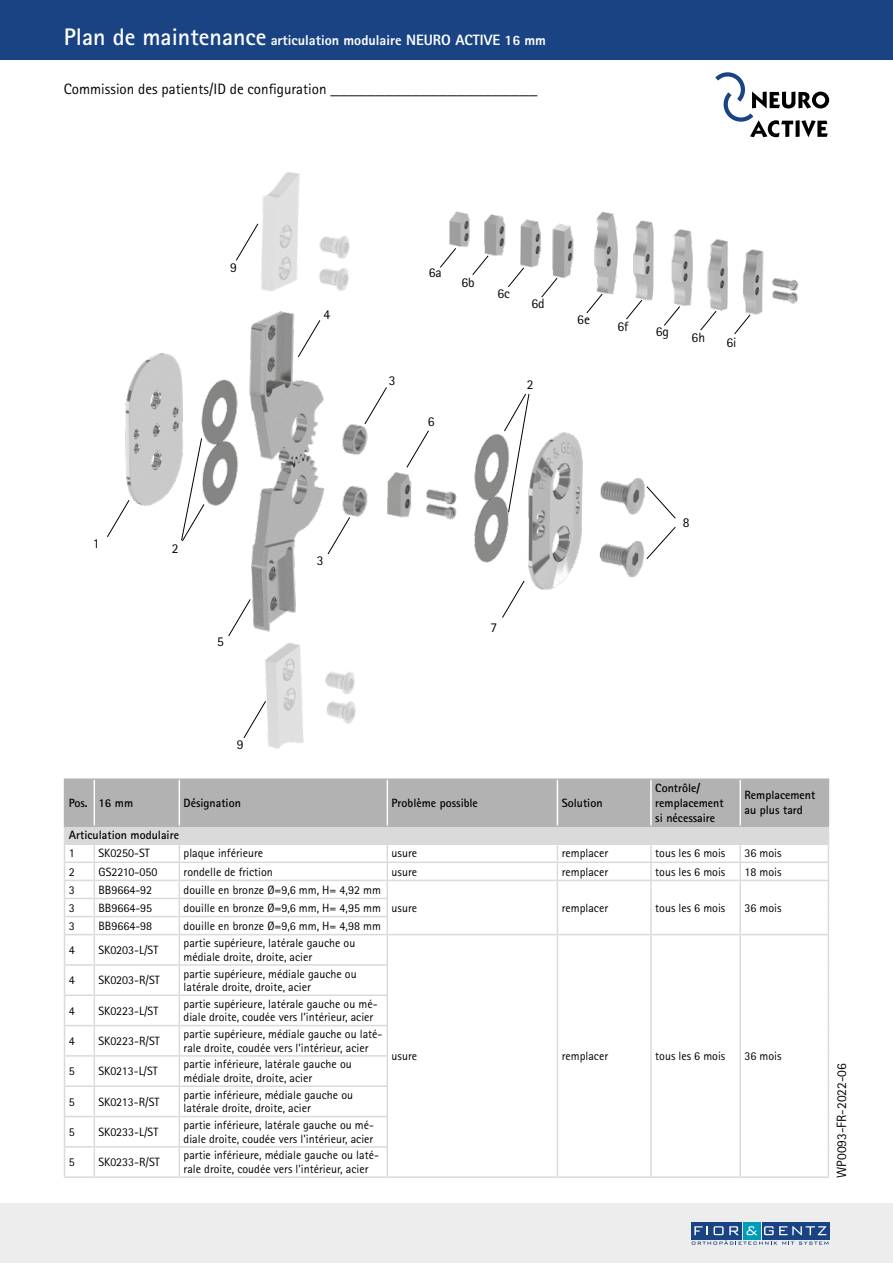
<style>
.page{position:relative;width:893px;height:1263px;background:#fff}
.page>*{position:absolute;margin:0;border:0;box-sizing:border-box;transform-origin:0 0}
.t1{font:15px "Rotis Sans Serif Pro";color:#000}
.t2{font:800 14.25px "Rotis Sans Serif Pro";color:#fff}
.t3{font:13.5px "Rotis Sans Serif Pro";color:#000}
.t4{font:12px/13.5px "Rotis Sans Serif Pro";color:#000}
.t5{font:700 12px/15px "Rotis Sans Serif Pro";color:#000}
.s1{font-weight:700;font-size:24px}
.s2{font-size:15px}
.s3{font-family:"Minion Pro";font-size:18px}
</style>
<div class="page">
<hr style="left:64px;top:778px;width:30px;height:2px;background:#b3b2b2">
<hr style="left:94px;top:778px;width:85px;height:2px;background:#b3b2b2">
<hr style="left:179px;top:778px;width:208px;height:2px;background:#b3b2b2">
<hr style="left:387px;top:778px;width:170px;height:2px;background:#b3b2b2">
<hr style="left:557px;top:778px;width:94px;height:2px;background:#b3b2b2">
<hr style="left:651px;top:778px;width:89px;height:2px;background:#b3b2b2">
<hr style="left:740px;top:778px;width:89px;height:2px;background:#b3b2b2">
<svg style="left:64px;top:780px;width:765px;height:396px"></svg>
<hr style="left:64px;top:1176px;width:30px;height:2px;background:#dadada">
<hr style="left:94px;top:1176px;width:85px;height:2px;background:#dadada">
<hr style="left:179px;top:1176px;width:208px;height:2px;background:#dadada">
<hr style="left:387px;top:1176px;width:170px;height:2px;background:#dadada">
<hr style="left:557px;top:1176px;width:94px;height:2px;background:#dadada">
<hr style="left:651px;top:1176px;width:89px;height:2px;background:#dadada">
<hr style="left:740px;top:1176px;width:89px;height:2px;background:#dadada">
<div style="left:0;top:0;width:893px;height:60px;background:#194383"></div>
<div style="left:0;top:1203px;width:893px;height:60px;background:#ededed"></div>
<div style="left:743px;top:1222px;width:17px;height:17px;background:#009cbc"></div>
<div style="left:762px;top:1222px;width:67px;height:17px;background:#194383"></div>
<div style="left:691px;top:1222px;width:51px;height:17px;background:#194383"></div>
<svg style="left:692px;top:1226px;width:136px;height:18px"></svg>
<svg style="left:715px;top:73px;width:114px;height:64px"></svg>
<img style="left:125px;top:311px;width:520px;height:321px">
<svg style="left:261px;top:172px;width:89px;height:119px"></svg>
<svg style="left:265px;top:642px;width:91px;height:107px"></svg>
<svg style="left:406px;top:430px;width:24px;height:38px"></svg>
<svg style="left:364px;top:386px;width:24px;height:39px"></svg>
<svg style="left:297px;top:319px;width:24px;height:39px"></svg>
<svg style="left:327px;top:516px;width:24px;height:39px"></svg>
<svg style="left:228px;top:598px;width:23px;height:39px"></svg>
<svg style="left:501px;top:580px;width:24px;height:38px"></svg>
<svg style="left:107px;top:499px;width:23px;height:39px"></svg>
<svg style="left:181px;top:437px;width:24px;height:105px"></svg>
<svg style="left:646px;top:486px;width:30px;height:33px"></svg>
<svg style="left:646px;top:527px;width:30px;height:32px"></svg>
<svg style="left:503px;top:393px;width:27px;height:120px"></svg>
<svg style="left:243px;top:700px;width:24px;height:39px"></svg>
<svg style="left:236px;top:223px;width:23px;height:38px"></svg>
<img style="left:449px;top:211px;width:125px;height:68px">
<img style="left:583px;top:211px;width:216px;height:112px">
<svg style="left:440px;top:247px;width:17px;height:21px"></svg>
<svg style="left:472px;top:255px;width:17px;height:21px"></svg>
<svg style="left:507px;top:267px;width:18px;height:20px"></svg>
<svg style="left:541px;top:277px;width:17px;height:21px"></svg>
<svg style="left:586px;top:293px;width:17px;height:21px"></svg>
<svg style="left:625px;top:299px;width:18px;height:21px"></svg>
<svg style="left:663px;top:305px;width:18px;height:21px"></svg>
<svg style="left:699px;top:310px;width:18px;height:21px"></svg>
<svg style="left:734px;top:314px;width:17px;height:20px"></svg>
<p class="t2" style="left:64px;top:31px;width:484px"><span class="s1">Plan de maintenance</span> articulation modulaire <span class="s2">NEURO ACTIVE</span> 16 mm</p>
<p class="t1" style="left:64px;top:80px;width:475px">Commission des patients/ID de configuration <span class="s3">_______________________</span></p>
<p class="t3" style="left:230px;top:259px;width:8px">9</p>
<p class="t3" style="left:93px;top:535px;width:8px">1</p>
<p class="t3" style="left:172px;top:540px;width:8px">2</p>
<p class="t3" style="left:217px;top:633px;width:8px">5</p>
<p class="t3" style="left:323px;top:306px;width:8px">4</p>
<p class="t3" style="left:317px;top:552px;width:8px">3</p>
<p class="t3" style="left:389px;top:372px;width:8px">3</p>
<p class="t3" style="left:429px;top:264px;width:15px">6a</p>
<p class="t3" style="left:461px;top:275px;width:15px">6b</p>
<p class="t3" style="left:497px;top:285px;width:14px">6c</p>
<p class="t3" style="left:531px;top:295px;width:15px">6d</p>
<p class="t3" style="left:428px;top:413px;width:8px">6</p>
<p class="t3" style="left:527px;top:377px;width:8px">2</p>
<p class="t3" style="left:577px;top:312px;width:14px">6e</p>
<p class="t3" style="left:617px;top:318px;width:13px">6f</p>
<p class="t3" style="left:656px;top:324px;width:15px">6g</p>
<p class="t3" style="left:692px;top:330px;width:15px">6h</p>
<p class="t3" style="left:726px;top:334px;width:12px">6i</p>
<p class="t3" style="left:683px;top:514px;width:8px">8</p>
<p class="t3" style="left:490px;top:619px;width:8px">7</p>
<p class="t3" style="left:237px;top:736px;width:8px">9</p>
<p class="t5" style="left:69px;top:795px;width:66px">Pos. 16 mm</p>
<p class="t5" style="left:184px;top:795px;width:59px">Désignation</p>
<p class="t5" style="left:392px;top:795px;width:88px">Problème possible</p>
<p class="t5" style="left:562px;top:795px;width:42px">Solution</p>
<p class="t5" style="left:655px;top:780px;width:70px">Contrôle/ remplacement si nécessaire</p>
<p class="t5" style="left:744px;top:788px;width:72px">Remplacement au plus tard</p>
<p class="t5" style="left:69px;top:828px;width:112px">Articulation modulaire</p>
<p class="t4" style="left:69px;top:847px;width:7px">1</p>
<p class="t4" style="left:99px;top:847px;width:53px">SK0250-ST</p>
<p class="t4" style="left:184px;top:847px;width:81px">plaque inférieure</p>
<p class="t4" style="left:392px;top:847px;width:27px">usure</p>
<p class="t4" style="left:562px;top:847px;width:48px">remplacer</p>
<p class="t4" style="left:655px;top:847px;width:72px">tous les 6 mois</p>
<p class="t4" style="left:744px;top:847px;width:39px">36 mois</p>
<p class="t4" style="left:69px;top:865px;width:7px">2</p>
<p class="t4" style="left:99px;top:865px;width:60px">GS2210-050</p>
<p class="t4" style="left:184px;top:865px;width:91px">rondelle de friction</p>
<p class="t4" style="left:392px;top:865px;width:27px">usure</p>
<p class="t4" style="left:562px;top:865px;width:48px">remplacer</p>
<p class="t4" style="left:655px;top:865px;width:72px">tous les 6 mois</p>
<p class="t4" style="left:744px;top:865px;width:39px">18 mois</p>
<p class="t4" style="left:69px;top:883px;width:7px">3</p>
<p class="t4" style="left:99px;top:883px;width:55px">BB9664-92</p>
<p class="t4" style="left:184px;top:883px;width:199px">douille en bronze Ø=9,6 mm, H= 4,92 mm</p>
<p class="t4" style="left:69px;top:901px;width:7px">3</p>
<p class="t4" style="left:99px;top:901px;width:55px">BB9664-95</p>
<p class="t4" style="left:184px;top:901px;width:235px">douille en bronze Ø=9,6 mm, H= 4,95 mm usure</p>
<p class="t4" style="left:562px;top:901px;width:48px">remplacer</p>
<p class="t4" style="left:655px;top:901px;width:72px">tous les 6 mois</p>
<p class="t4" style="left:744px;top:901px;width:39px">36 mois</p>
<p class="t4" style="left:69px;top:919px;width:7px">3</p>
<p class="t4" style="left:99px;top:919px;width:55px">BB9664-98</p>
<p class="t4" style="left:184px;top:919px;width:199px">douille en bronze Ø=9,6 mm, H= 4,98 mm</p>
<p class="t4" style="left:69px;top:943px;width:7px">4</p>
<p class="t4" style="left:99px;top:943px;width:61px">SK0203-L/ST</p>
<p class="t4" style="left:184px;top:936px;width:173px">partie supérieure, latérale gauche ou médiale droite, droite, acier</p>
<p class="t4" style="left:69px;top:973px;width:7px">4</p>
<p class="t4" style="left:99px;top:973px;width:63px">SK0203-R/ST</p>
<p class="t4" style="left:184px;top:967px;width:175px">partie supérieure, médiale gauche ou latérale droite, droite, acier</p>
<p class="t4" style="left:69px;top:1004px;width:7px">4</p>
<p class="t4" style="left:99px;top:1004px;width:61px">SK0223-L/ST</p>
<p class="t4" style="left:184px;top:997px;width:195px">partie supérieure, latérale gauche ou mé&shy;diale droite, coudée vers l’intérieur, acier</p>
<p class="t4" style="left:69px;top:1034px;width:7px">4</p>
<p class="t4" style="left:99px;top:1034px;width:63px">SK0223-R/ST</p>
<p class="t4" style="left:184px;top:1027px;width:200px">partie supérieure, médiale gauche ou laté&shy;rale droite, coudée vers l’intérieur, acier</p>
<p class="t4" style="left:69px;top:1064px;width:7px">5</p>
<p class="t4" style="left:99px;top:1064px;width:61px">SK0213-L/ST</p>
<p class="t4" style="left:184px;top:1058px;width:170px">partie inférieure, latérale gauche ou médiale droite, droite, acier</p>
<p class="t4" style="left:69px;top:1095px;width:7px">5</p>
<p class="t4" style="left:99px;top:1095px;width:62px">SK0213-R/ST</p>
<p class="t4" style="left:184px;top:1088px;width:171px">partie inférieure, médiale gauche ou latérale droite, droite, acier</p>
<p class="t4" style="left:69px;top:1125px;width:7px">5</p>
<p class="t4" style="left:99px;top:1125px;width:61px">SK0233-L/ST</p>
<p class="t4" style="left:184px;top:1118px;width:192px">partie inférieure, latérale gauche ou mé&shy;diale droite, coudée vers l'intérieur, acier</p>
<p class="t4" style="left:69px;top:1155px;width:7px">5</p>
<p class="t4" style="left:99px;top:1155px;width:63px">SK0233-R/ST</p>
<p class="t4" style="left:184px;top:1149px;width:197px">partie inférieure, médiale gauche ou laté&shy;rale droite, coudée vers l'intérieur, acier</p>
<p class="t4" style="left:392px;top:1049px;width:27px">usure</p>
<p class="t4" style="left:562px;top:1049px;width:48px">remplacer</p>
<p class="t4" style="left:655px;top:1049px;width:72px">tous les 6 mois</p>
<p class="t4" style="left:744px;top:1049px;width:39px">36 mois</p>
<p class="t3" style="left:834px;top:1178px;width:116px;rotate:-90deg">WP0093-FR-2022-06</p>
</div>
